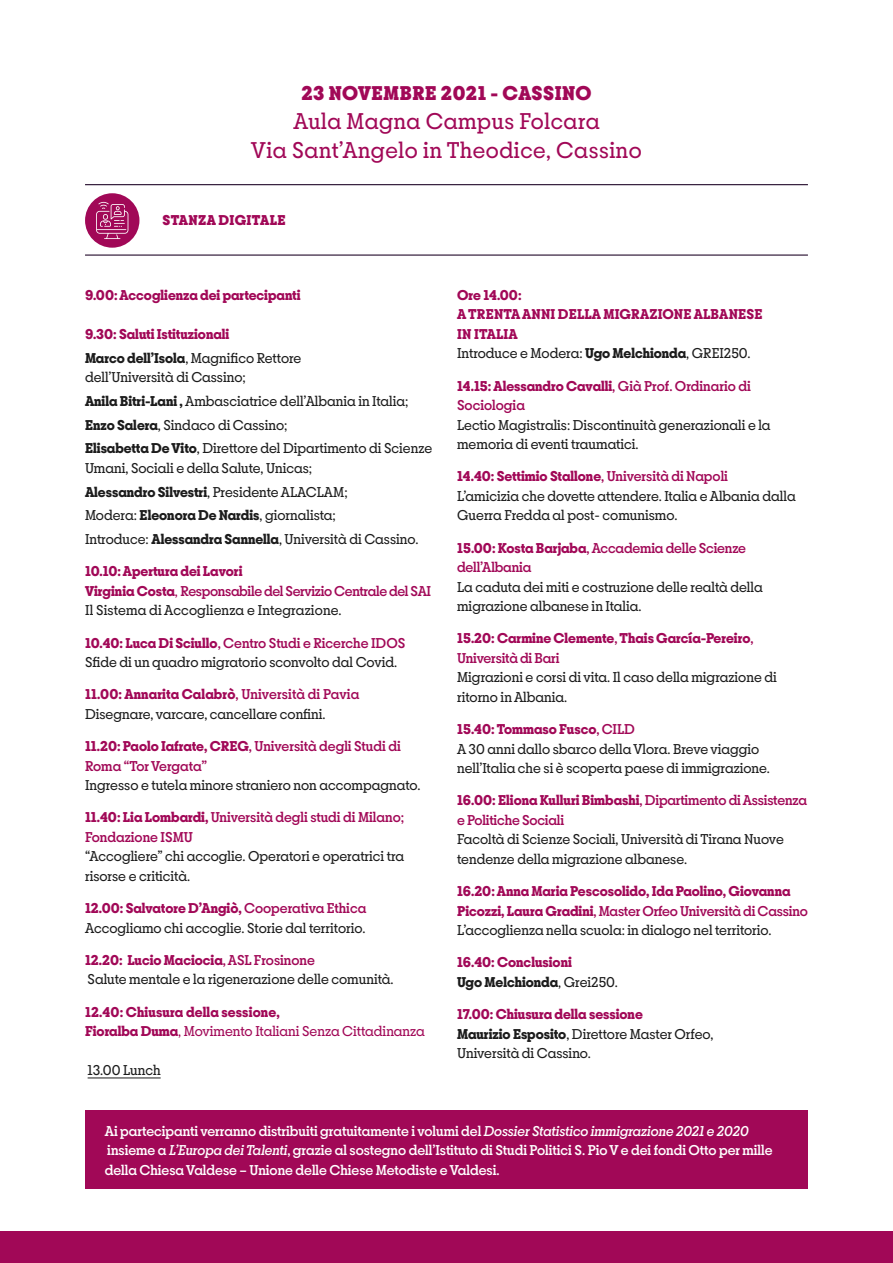
<style>
.page{position:relative;width:893px;height:1263px;background:#fff}
.page>*{position:absolute;margin:0;border:0;box-sizing:border-box;transform-origin:0 0}
.t1{font:24px/28.8px "Breton";letter-spacing:.025em;color:#a10857;text-align:center}
.t2{font:900 21px "Breton";letter-spacing:.025em;color:#a10857}
.t3{font:15px/19.5px "Breton";color:#1c1c1c}
.t4{font:700 15px/19.5px "Breton";color:#a10857}
.t5{font:500 15px/19.5px "Breton";letter-spacing:-.01em;color:#a10857}
.t6{font:500 15px/19.5px "Breton";color:#fff}
.t7{font:900 15px "Breton";letter-spacing:.02em;color:#a10857}
.s1{color:#1c1c1c}
.s2{font-weight:400;color:#1c1c1c}
.s3{font-weight:700}
.s4{font-weight:400}
.s5{font-weight:700;color:#a10857}
.s6{font-weight:500;color:#a10857}
.s7{font-weight:500}
.s8{font-style:italic}
</style>
<div class="page">
<div style="left:85px;top:1110px;width:723px;height:79px;background:#a10857"></div>
<hr style="left:88px;top:1077px;width:73px;height:1px;background:#1c1c1c">
<div style="left:85px;top:193px;width:54px;height:55px;background:#a10857;border-radius:50%"></div>
<svg style="left:96px;top:202px;width:32px;height:37px"></svg>
<hr style="left:85px;top:184px;width:723px;height:1px;background:#240c2c">
<hr style="left:85px;top:254px;width:723px;height:2px;background:#240c2c">
<div style="left:0;top:1231px;width:893px;height:32px;background:#a10857"></div>
<h2 class="t2" style="left:301px;top:79px;width:292px">23 NOVEMBRE 2021 - CASSINO</h2>
<h1 class="t1" style="left:251px;top:106px;width:392px">Aula Magna Campus Folcara<br>Via Sant’Angelo in Theodice, Cassino</h1>
<p class="t7" style="left:163px;top:210px;width:125px">STANZA DIGITALE</p>
<p class="t4" style="left:85px;top:285px;width:217px">9.00: Accoglienza dei partecipanti</p>
<p class="t4" style="left:85px;top:322px;width:218px;line-height:23.7px">9.30: Saluti Istituzionali<br><span class="s1">Marco dell’Isola</span><span class="s2">, Magnifico Rettore</span></p>
<p class="t3" style="left:85px;top:365px;width:349px;line-height:23.7px">dell’Università di Cassino;<br><span class="s3">Anila Bitri-Lani ,</span> Ambasciatrice dell’Albania in Italia; <span class="s3">Enzo Salera</span>, Sindaco di Cassino;<br><span class="s3">Elisabetta De Vito</span>, Direttore del Dipartimento di Scienze</p>
<p class="t3" style="left:85px;top:456px;width:335px;line-height:23.7px">Umani, Sociali e della Salute, Unicas;<br><span class="s3">Alessandro Silvestri</span>, Presidente ALACLAM;<br>Modera: <span class="s3">Eleonora De Nardis</span>, giornalista;<br>Introduce: <span class="s3">Alessandra Sannella</span>, Università di Cassino.</p>
<p class="t5" style="left:85px;top:561px;width:348px"><span class="s3">10.10: Apertura dei Lavori<br>Virginia Costa</span><span class="s4">,</span> Responsabile del Servizio Centrale del SAI<br><span class="s2">Il Sistema di Accoglienza e Integrazione.</span></p>
<p class="t3" style="left:85px;top:633px;width:322px"><span class="s5">10.40: Luca Di Sciullo</span><span class="s6">, Centro Studi e Ricerche IDOS<br></span>Sfide di un quadro migratorio sconvolto dal Covid.</p>
<p class="t3" style="left:85px;top:684px;width:276px"><span class="s5">11.00: Annarita Calabrò</span><span class="s6">, Università di Pavia<br></span>Disegnare, varcare, cancellare confini.</p>
<p class="t5" style="left:85px;top:736px;width:317px"><span class="s3">11.20: Paolo Iafrate, CREG</span>, Università degli Studi di<br>Roma “Tor Vergata”</p>
<p class="t3" style="left:85px;top:769px;width:337px;line-height:32.2px">Ingresso e tutela minore straniero non accompagnato.<br><span class="s5">11.40: Lia Lombardi,</span> <span class="s6">Università degli studi di Milano;</span></p>
<p class="t5" style="left:85px;top:827px;width:109px">Fondazione ISMU</p>
<p class="t3" style="left:85px;top:846px;width:321px">“Accogliere” chi accoglie. Operatori e operatrici tra risorse e criticità.</p>
<p class="t3" style="left:85px;top:898px;width:283px"><span class="s5">12.00: Salvatore D’Angiò,</span> <span class="s6">Cooperativa Ethica<br></span>Accogliamo chi accoglie. Storie dal territorio.</p>
<p class="t3" style="left:85px;top:950px;width:310px"><span class="s5">12.20: Lucio Maciocia</span><span class="s6">, ASL Frosinone<br></span>Salute mentale e la rigenerazione delle comunità.</p>
<p class="t4" style="left:85px;top:1002px;width:341px">12.40: Chiusura della sessione,<br>Fioralba Duma<span class="s4">, Movimento Italiani Senza Cittadinanza</span></p>
<p class="t3" style="left:88px;top:1060px;width:75px">13.00 Lunch</p>
<p class="t4" style="left:457px;top:285px;width:307px">Ore 14.00:<br>A TRENTA ANNI DELLA MIGRAZIONE ALBANESE<br>IN ITALIA<br><span class="s2">Introduce e Modera:</span> <span class="s1">Ugo Melchionda</span><span class="s2">, GREI250.</span></p>
<p class="t5" style="left:457px;top:376px;width:295px"><span class="s3">14.15: Alessandro Cavalli</span>, Già Prof. Ordinario di<br>Sociologia</p>
<p class="t3" style="left:457px;top:415px;width:315px">Lectio Magistralis: Discontinuità generazionali e la memoria di eventi traumatici.</p>
<p class="t3" style="left:457px;top:466px;width:340px"><span class="s5">14.40: Settimio Stallone</span><span class="s6">, Università di Napoli<br></span>L’amicizia che dovette attendere. Italia e Albania dalla<br>Guerra Fredda al post- comunismo.</p>
<p class="t5" style="left:457px;top:538px;width:290px"><span class="s3">15.00: Kosta Barjaba</span>, Accademia delle Scienze dell’Albania</p>
<p class="t3" style="left:457px;top:577px;width:307px">La caduta dei miti e costruzione delle realtà della migrazione albanese in Italia.</p>
<p class="t4" style="left:457px;top:628px;width:298px">15.20: Carmine Clemente<span class="s7">,</span> Thais García-Pereiro<span class="s7">,<br>Università di Bari</span></p>
<p class="t3" style="left:457px;top:667px;width:321px">Migrazioni e corsi di vita. Il caso della migrazione di ritorno in Albania.</p>
<p class="t3" style="left:457px;top:719px;width:314px"><span class="s5">15.40: Tommaso Fusco</span><span class="s6">, CILD<br></span>A 30 anni dallo sbarco della Vlora. Breve viaggio nell’Italia che si è scoperta paese di immigrazione.</p>
<p class="t5" style="left:457px;top:790px;width:351px"><span class="s3">16.00: Eliona Kulluri Bimbashi</span>, Dipartimento di Assistenza e Politiche Sociali</p>
<p class="t3" style="left:457px;top:829px;width:328px">Facoltà di Scienze Sociali, Università di Tirana Nuove tendenze della migrazione albanese.</p>
<p class="t4" style="left:457px;top:881px;width:352px">16.20: Anna Maria Pescosolido, Ida Paolino, Giovanna<br>Picozzi, Laura Gradini<span class="s7">,Master Orfeo Università di Cassino<br></span><span class="s2">L’accoglienza nella scuola: in dialogo nel territorio.</span></p>
<p class="t4" style="left:457px;top:952px;width:162px">16.40: Conclusioni<br><span class="s1">Ugo Melchionda</span><span class="s2">, Grei250.</span></p>
<p class="t3" style="left:457px;top:1004px;width:258px"><span class="s5">17.00: Chiusura della sessione<br></span><span class="s3">Maurizio Esposito</span>, Direttore Master Orfeo,<br>Università di Cassino.</p>
<p class="t6" style="left:105px;top:1121px;width:669px">Ai partecipanti verranno distribuiti gratuitamente i volumi del <span class="s8">Dossier Statistico immigrazione 2021 e 2020 </span>insieme a <span class="s8">L’Europa dei Talenti</span>, grazie al sostegno dell’Istituto di Studi Politici S. Pio V e dei fondi Otto per mille della Chiesa Valdese – Unione delle Chiese Metodiste e Valdesi.</p>
</div>
